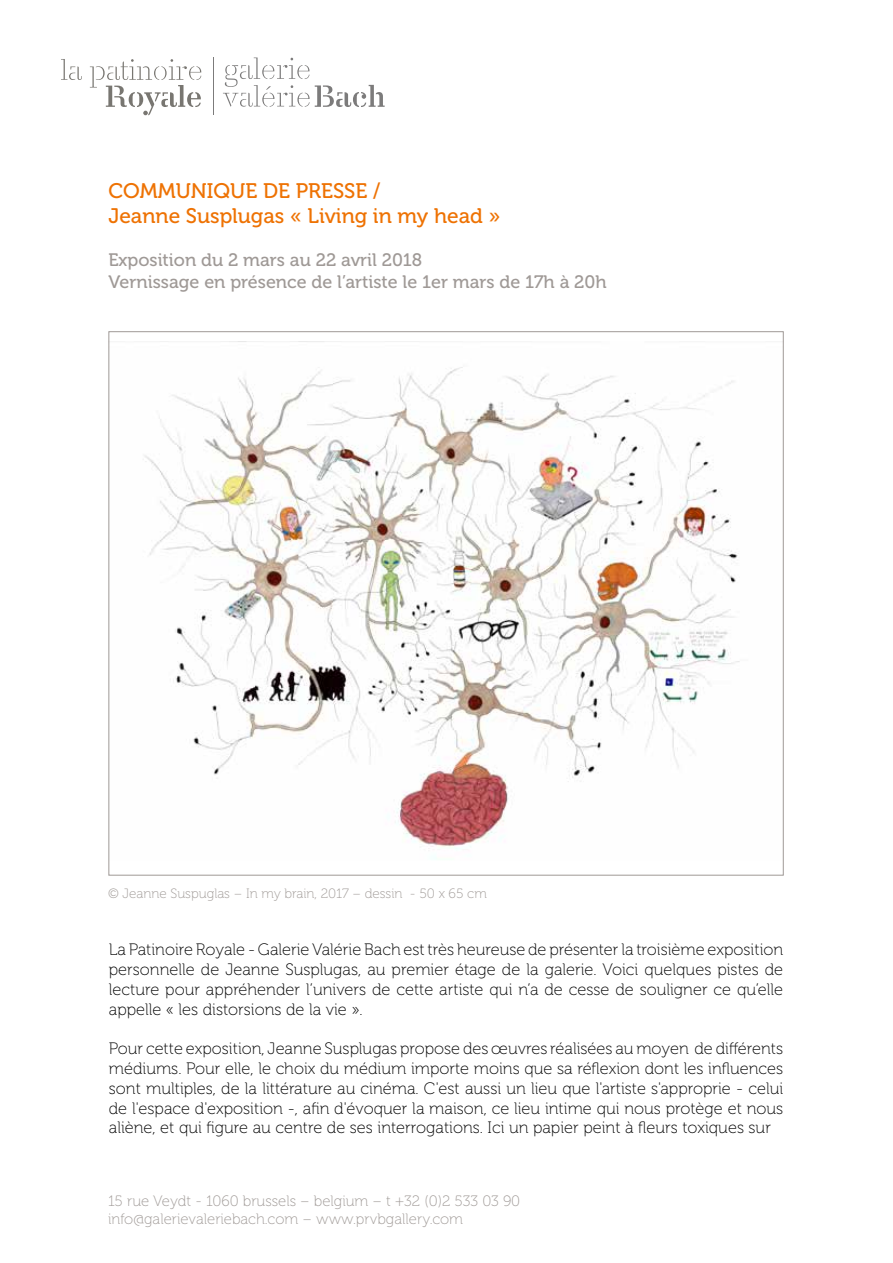
<style>
.page{position:relative;width:893px;height:1263px;background:#fff}
.page>*{position:absolute;margin:0;border:0;box-sizing:border-box;transform-origin:0 0}
.t1{font:21px/25.2px "Museo 500";color:#ee7203}
.t2{font:18px/21.6px "Museo 500";color:#9f9996}
.t3{font:16.5px/19.8px "Museo 100";color:#000;text-align:justify}
.t4{font:15px/18px "Museo 100";color:#9f9996}
.t5{font:13.5px "Museo 100";color:#9f9996}
</style>
<div class="page">
<img style="left:144px;top:341px;width:596px;height:518px">
<svg style="left:223px;top:58px;width:162px;height:49px"></svg>
<svg style="left:61px;top:59px;width:21px;height:21px"></svg>
<svg style="left:90px;top:59px;width:111px;height:56px"></svg>
<hr style="left:213px;top:57px;width:1px;height:58px;background:#7c7b7b">
<p class="t1" style="left:108px;top:178px;width:393px">COMMUNIQUE DE PRESSE /<br>Jeanne Susplugas « Living in my head »</p>
<p class="t2" style="left:108px;top:250px;width:500px">Exposition du 2 mars au 22 avril 2018<br>Vernissage en présence de l’artiste le 1er mars de 17h à 20h</p>
<p class="t5" style="left:108px;top:886px;width:380px">© Jeanne Suspuglas – In my brain, 2017 – dessin - 50 x 65 cm</p>
<p class="t3" style="left:109px;top:940px;width:676px">La Patinoire Royale - Galerie Valérie Bach est très heureuse de présenter la troisième exposition personnelle de Jeanne Susplugas, au premier étage de la galerie. Voici quelques pistes de lecture pour appréhender l’univers de cette artiste qui n’a de cesse de souligner ce qu’elle appelle « les distorsions de la vie ».</p>
<p class="t3" style="left:109px;top:1039px;width:676px">Pour cette exposition, Jeanne Susplugas propose des œuvres réalisées au moyen de différents médiums. Pour elle, le choix du médium importe moins que sa réflexion dont les influences sont multiples, de la littérature au cinéma. C'est aussi un lieu que l'artiste s'approprie - celui de l'espace d'exposition -, afin d'évoquer la maison, ce lieu intime qui nous protège et nous aliène, et qui figure au centre de ses interrogations. Ici un papier peint à fleurs toxiques sur</p>
<p class="t4" style="left:108px;top:1192px;width:414px">15 rue Veydt - 1060 brussels – belgium – t +32 (0)2 533 03 90 info@galerievaleriebach.com – www.prvbgallery.com</p>
</div>
